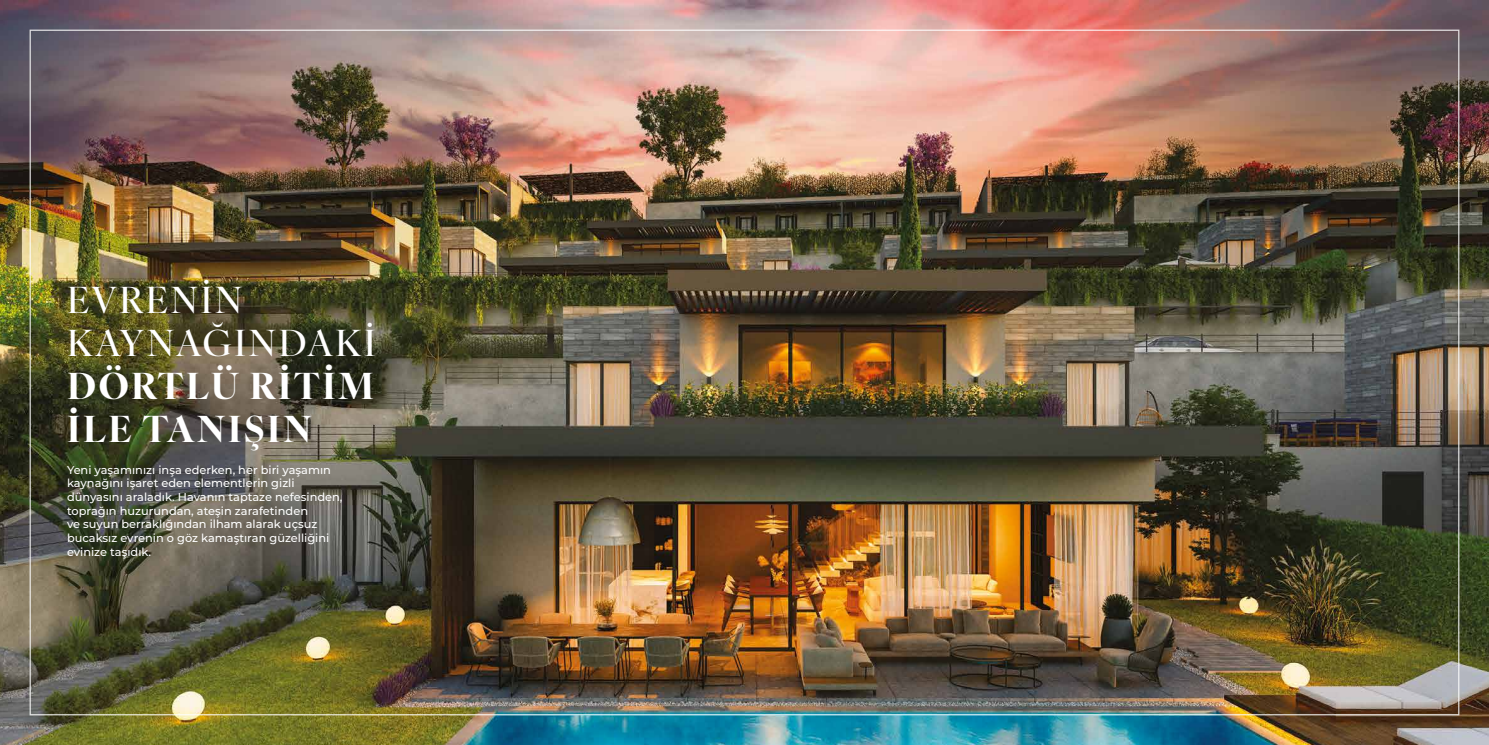
<style>
.page{position:relative;width:1489px;height:745px;background:#fff}
.page>*{position:absolute;margin:0;border:0;box-sizing:border-box;transform-origin:0 0}
.t1{font:700 35.88px/43.1px "Ivy Ora Display";letter-spacing:.08em;color:#fff}
.t2{font:500 35.88px/43.1px "Ivy Ora Display";letter-spacing:.08em;color:#fff}
.t3{font:500 11.38px/13.7px "Montserrat";color:#fff}
</style>
<div class="page">
<img style="left:0;top:0;width:1488px;height:744px">
<h1 class="t2" style="left:67px;top:276px;width:310px">EVRENİN<br>KAYNAĞINDAKİ</h1>
<h1 class="t1" style="left:67px;top:362px;width:308px">DÖRTLÜ RİTİM<br>İLE TANIŞIN</h1>
<p class="t3" style="left:67px;top:462px;width:277px">Yeni yaşamınızı inşa ederken, her biri yaşamın kaynağını işaret eden elementlerin gizli dünyasını araladık. Havanın taptaze nefesinden, toprağın huzurundan, ateşin zarafetinden<br>ve suyun berraklığından ilham alarak uçsuz bucaksız evrenin o göz kamaştıran güzelliğini evinize taşıdık.</p>
</div>
